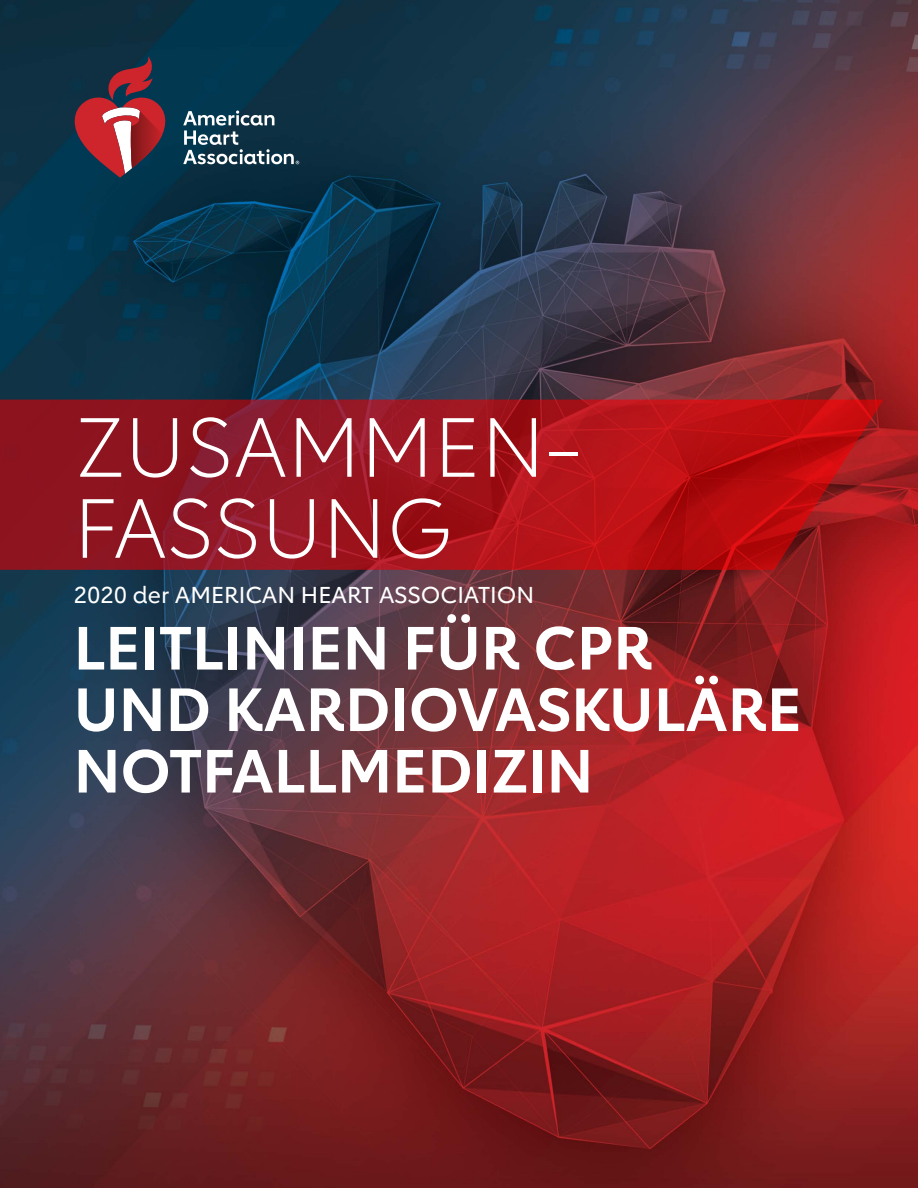
<style>
.page{position:relative;width:918px;height:1188px;background:#fff}
.page>*{position:absolute;margin:0;border:0;box-sizing:border-box;transform-origin:0 0}
.t1{font:300 82.5px/81px "Lub Dub";color:#fff}
.t2{font:700 60px/61.5px "Lub Dub";color:#fff}
.t3{font:500 22.95px "Lub Dub";color:#fff}
</style>
<div class="page">
<img style="left:0;top:0;width:918px;height:1188px">
<svg style="left:183px;top:111px;width:116px;height:53px;background:#426170"></svg>
<svg style="left:75px;top:56px;width:94px;height:122px;background:#6a3c4a"></svg>
<svg style="left:0;top:400px;width:883px;height:170px;background:#a2131b"></svg>
<h1 class="t1" style="left:74px;top:407px;width:510px">ZUSAMMEN-<br>FASSUNG</h1>
<p class="t3" style="left:74px;top:581px;width:462px">2020 der AMERICAN HEART ASSOCIATION</p>
<h2 class="t2" style="left:74px;top:617px;width:730px">LEITLINIEN FÜR CPR<br>UND KARDIOVASKULÄRE<br>NOTFALLMEDIZIN</h2>
</div>
